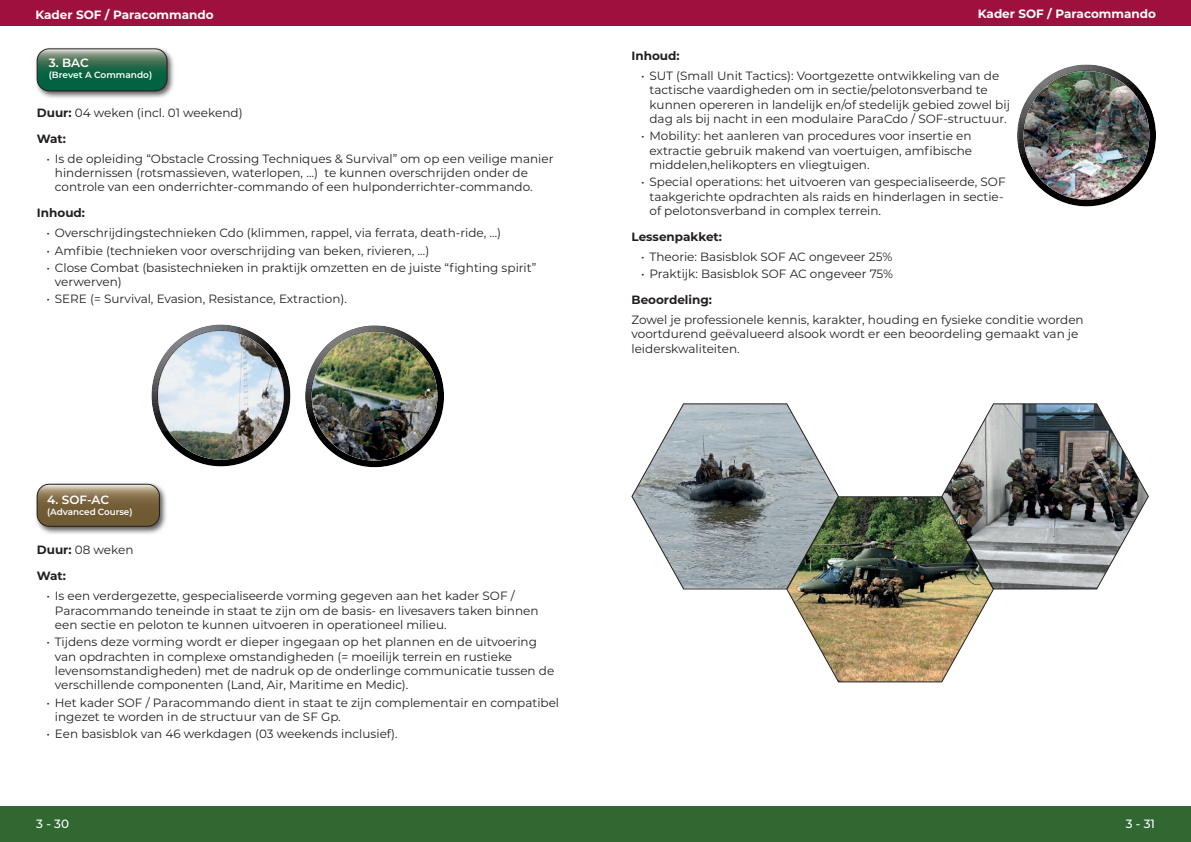
<style>
.page{position:relative;width:1191px;height:842px;background:#fff}
.page>*{position:absolute;margin:0;border:0;box-sizing:border-box;transform-origin:0 0}
.t1{font:12px/14.4px "Montserrat";color:#231f20}
.t2{font:700 12px/25.7px "Montserrat";color:#231f20}
.t3{font:700 12px "Montserrat";letter-spacing:-.005em;color:#fff}
.t4{font:600 12px "Montserrat";color:#fff}
.t5{font:500 12px "Montserrat";color:#fff}
.t6{font:600 9px "Montserrat";letter-spacing:-.005em;color:#fff}
.s1{font-weight:700}
.s2{font-weight:400}
</style>
<div class="page">
<div style="left:0;top:806px;width:1191px;height:36px;background:#316832"></div>
<div style="left:34px;top:46px;width:142px;height:54px;background:#231f20;opacity:.75"></div>
<svg style="left:37px;top:49px;width:130px;height:42px;background:#307255"></svg>
<div style="left:37px;top:49px;width:130px;height:42px;border:1px solid #231f20;border-radius:12px"></div>
<div style="left:34px;top:481px;width:134px;height:54px;background:#231f20;opacity:.75"></div>
<svg style="left:37px;top:484px;width:122px;height:42px;background:#84704d"></svg>
<div style="left:37px;top:484px;width:123px;height:42px;border:1px solid #231f20;border-radius:12px"></div>
<div style="left:303px;top:324px;width:141px;height:107px;background:#fff;opacity:.75"></div>
<div style="left:303px;top:346px;width:141px;height:122px;background:#231f20;opacity:.75"></div>
<div style="left:150px;top:323px;width:141px;height:107px;background:#fff;opacity:.75"></div>
<div style="left:150px;top:345px;width:141px;height:122px;background:#231f20;opacity:.75"></div>
<div style="left:0;top:0;width:1191px;height:25px;background:#9e113e"></div>
<div style="left:1015px;top:63px;width:141px;height:107px;background:#fff;opacity:.75"></div>
<div style="left:1015px;top:85px;width:141px;height:122px;background:#231f20;opacity:.75"></div>
<img style="left:631px;top:403px;width:518px;height:280px">
<p class="t3" style="left:35px;top:6px;width:180px">Kader SOF / Paracommando</p>
<p class="t3" style="left:977px;top:5px;width:180px">Kader SOF / Paracommando</p>
<p class="t4" style="left:49px;top:55px;width:41px">3. BAC</p>
<p class="t6" style="left:49px;top:69px;width:105px">(Brevet A Commando)</p>
<p class="t1" style="left:37px;top:99px;width:207px;line-height:25.7px"><span class="s1">Duur:</span> 04 weken (incl. 01 weekend)<br><span class="s1">Wat:</span></p>
<p class="t1" style="left:55px;top:151px;width:500px;text-indent:-9px">• Is de opleiding “Obstacle Crossing Techniques &amp; Survival” om op een veilige manier hindernissen (rotsmassieven, waterlopen, …) te kunnen overschrijden onder de controle van een onderrichter-commando of een hulponderrichter-commando.</p>
<p class="t2" style="left:37px;top:200px;width:50px">Inhoud:</p>
<p class="t1" style="left:46px;top:225px;width:456px">• Overschrijdingstechnieken Cdo (klimmen, rappel, via ferrata, death-ride, …)</p>
<p class="t1" style="left:46px;top:243px;width:384px">• Amfibie (technieken voor overschrijding van beken, rivieren, …)</p>
<p class="t1" style="left:55px;top:260px;width:483px;text-indent:-9px">• Close Combat (basistechnieken in praktijk omzetten en de juiste “fighting spirit” verwerven)</p>
<p class="t1" style="left:46px;top:291px;width:302px">• SERE (= Survival, Evasion, Resistance, Extraction).</p>
<p class="t4" style="left:47px;top:491px;width:63px">4. SOF-AC</p>
<p class="t6" style="left:47px;top:505px;width:87px">(Advanced Course)</p>
<p class="t2" style="left:37px;top:537px;width:98px">Duur: <span class="s2">08 weken<br></span>Wat:</p>
<p class="t1" style="left:55px;top:588px;width:485px;text-indent:-9px">• Is een verdergezette, gespecialiseerde vorming gegeven aan het kader SOF /<br>Paracommando teneinde in staat te zijn om de basis- en livesavers taken binnen een sectie en peloton te kunnen uitvoeren in operationeel milieu.</p>
<p class="t1" style="left:55px;top:634px;width:501px;text-indent:-9px">• Tijdens deze vorming wordt er dieper ingegaan op het plannen en de uitvoering van opdrachten in complexe omstandigheden (= moeilijk terrein en rustieke levensomstandigheden) met de nadruk op de onderlinge communicatie tussen de verschillende componenten (Land, Air, Maritime en Medic).</p>
<p class="t1" style="left:55px;top:695px;width:506px;text-indent:-9px">• Het kader SOF / Paracommando dient in staat te zijn complementair en compatibel ingezet te worden in de structuur van de SF Gp.</p>
<p class="t1" style="left:46px;top:726px;width:353px">• Een basisblok van 46 werkdagen (03 weekends inclusief).</p>
<p class="t2" style="left:631px;top:42px;width:50px">Inhoud:</p>
<p class="t1" style="left:649px;top:68px;width:362px;text-indent:-9px">• SUT (Small Unit Tactics): Voortgezette ontwikkeling van de tactische vaardigheden om in sectie/pelotonsverband te kunnen opereren in landelijk en/of stedelijk gebied zowel bij dag als bij nacht in een modulaire ParaCdo / SOF-structuur.</p>
<p class="t1" style="left:649px;top:128px;width:324px;text-align:justify;text-indent:-9px">• Mobility: het aanleren van procedures voor insertie en extractie gebruik makend van voertuigen, amfibische middelen,helikopters en vliegtuigen.</p>
<p class="t1" style="left:649px;top:174px;width:357px;text-indent:-9px">• Special operations: het uitvoeren van gespecialiseerde, SOF taakgerichte opdrachten als raids en hinderlagen in sectie&shy;of pelotonsverband in complex terrein.</p>
<p class="t2" style="left:631px;top:223px;width:92px">Lessenpakket:</p>
<p class="t1" style="left:641px;top:249px;width:253px">• Theorie: Basisblok SOF AC ongeveer 25%</p>
<p class="t1" style="left:641px;top:266px;width:254px">• Praktijk: Basisblok SOF AC ongeveer 75%</p>
<p class="t2" style="left:631px;top:286px;width:82px">Beoordeling:</p>
<p class="t1" style="left:631px;top:312px;width:454px">Zowel je professionele kennis, karakter, houding en fysieke conditie worden voortdurend geëvalueerd alsook wordt er een beoordeling gemaakt van je leiderskwaliteiten.</p>
<p class="t5" style="left:36px;top:815px;width:34px">3 - 30</p>
<p class="t5" style="left:1125px;top:815px;width:31px">3 - 31</p>
</div>
